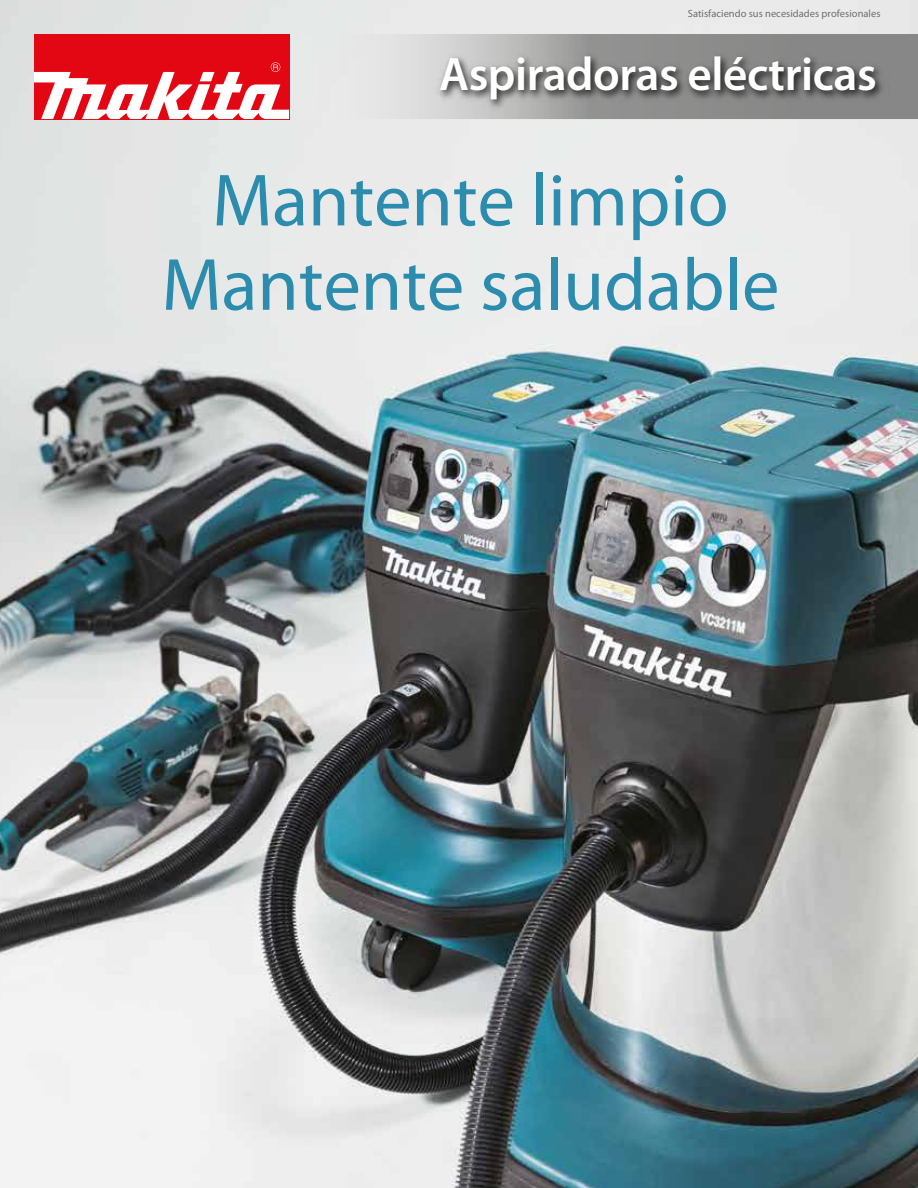
<style>
.page{position:relative;width:918px;height:1188px;background:#fff}
.page>*{position:absolute;margin:0;border:0;box-sizing:border-box;transform-origin:0 0}
.t1{font:74.55px/84.3px "Myriad Pro";color:#2c8cae;text-align:center}
.t2{font:600 47.25px "Myriad Pro";letter-spacing:-.01em;color:#fff}
.t3{font:10.5px "Myriad Pro";color:#706f6f}
</style>
<div class="page">
<img style="left:0;top:0;width:918px;height:1188px">
<svg style="left:289px;top:34px;width:629px;height:85px;background:#c4c3c3"></svg>
<img style="left:432px;top:43px;width:457px;height:72px">
<div style="left:34px;top:34px;width:255px;height:85px;background:#e30613"></div>
<svg style="left:34px;top:62px;width:255px;height:57px"></svg>
<p class="t3" style="left:688px;top:7px;width:194px">Satisfaciendo sus necesidades profesionales</p>
<h2 class="t2" style="left:439px;top:45px;width:439px">Aspiradoras eléctricas</h2>
<h1 class="t1" style="left:162px;top:157px;width:619px">Mantente limpio<br>Mantente saludable</h1>
</div>
